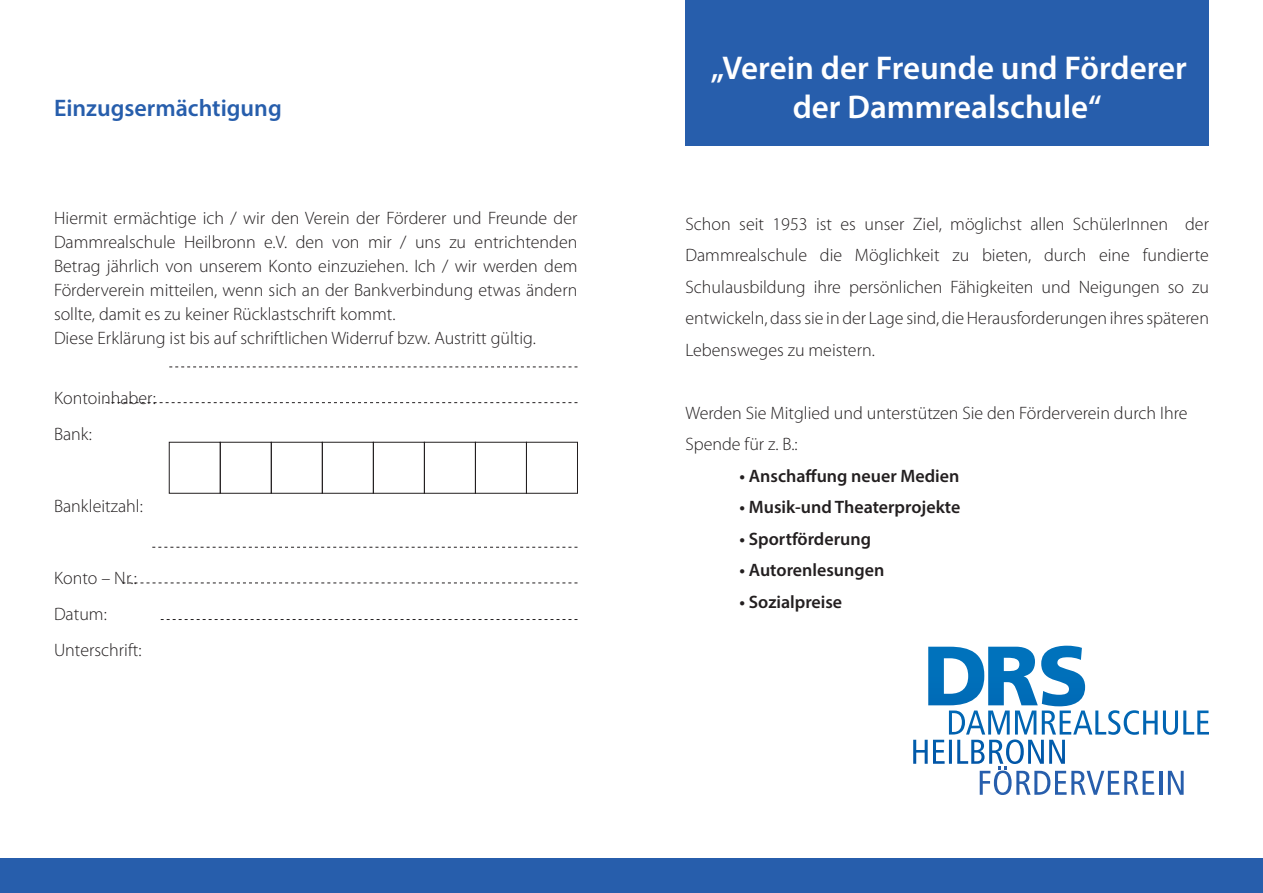
<style>
.page{position:relative;width:1263px;height:893px;background:#fff}
.page>*{position:absolute;margin:0;border:0;box-sizing:border-box;transform-origin:0 0}
.t1{font:600 33px/39.6px "Myriad Pro";color:#fff;text-align:center}
.t2{font:600 24px "Myriad Pro";color:#275eac}
.t3{font:300 18px/31.5px "Myriad Pro";color:#231f20;text-align:justify}
.t4{font:600 18px "Myriad Pro";color:#231f20}
</style>
<div class="page">
<div style="left:685px;top:0;width:524px;height:146px;background:#275eac"></div>
<div style="left:0;top:859px;width:1263px;height:34px;background:#275eac"></div>
<svg style="left:928px;top:646px;width:281px;height:89px"></svg>
<svg style="left:980px;top:766px;width:174px;height:29px"></svg>
<hr style="left:1159px;top:771px;width:3px;height:24px;background:#275eac">
<svg style="left:1168px;top:771px;width:15px;height:24px"></svg>
<svg style="left:105px;top:402px;width:472px;height:1px"></svg>
<svg style="left:169px;top:367px;width:408px;height:1px"></svg>
<svg style="left:152px;top:547px;width:425px;height:1px"></svg>
<svg style="left:122px;top:583px;width:455px;height:1px"></svg>
<svg style="left:161px;top:619px;width:416px;height:1px"></svg>
<div style="left:526px;top:442px;width:52px;height:52px;border:1px solid #231f20"></div>
<div style="left:475px;top:442px;width:52px;height:52px;border:1px solid #231f20"></div>
<div style="left:424px;top:442px;width:52px;height:52px;border:1px solid #231f20"></div>
<div style="left:373px;top:442px;width:52px;height:52px;border:1px solid #231f20"></div>
<div style="left:322px;top:442px;width:52px;height:52px;border:1px solid #231f20"></div>
<div style="left:271px;top:442px;width:52px;height:52px;border:1px solid #231f20"></div>
<div style="left:220px;top:442px;width:52px;height:52px;border:1px solid #231f20"></div>
<div style="left:169px;top:442px;width:52px;height:52px;border:1px solid #231f20"></div>
<p class="t2" style="left:54px;top:92px;width:229px">Einzugsermächtigung</p>
<p class="t3" style="left:54px;top:206px;width:525px;line-height:24px">Hiermit ermächtige ich / wir den Verein der Förderer und Freunde der Dammrealschule Heilbronn e.V. den von mir / uns zu entrichtenden Betrag jährlich von unserem Konto einzuziehen. Ich / wir werden dem Förderverein mitteilen, wenn sich an der Bankverbindung etwas ändern sollte, damit es zu keiner Rücklastschrift kommt.</p>
<p class="t3" style="left:54px;top:322px;width:483px">Diese Erklärung ist bis auf schriftlichen Widerruf bzw. Austritt gültig.</p>
<p class="t3" style="left:54px;top:382px;width:104px">Kontoinhaber:</p>
<p class="t3" style="left:54px;top:418px;width:39px">Bank:</p>
<p class="t3" style="left:54px;top:490px;width:90px">Bankleitzahl:</p>
<p class="t3" style="left:54px;top:562px;width:84px">Konto – Nr.:</p>
<p class="t3" style="left:54px;top:598px;width:54px">Datum:</p>
<p class="t3" style="left:54px;top:634px;width:89px">Unterschrift:</p>
<p class="t1" style="left:711px;top:47px;width:477px">„Verein der Freunde und Förderer der Dammrealschule“</p>
<p class="t3" style="left:685px;top:208px;width:525px">Schon seit 1953 ist es unser Ziel, möglichst allen SchülerInnen der Dammrealschule die Möglichkeit zu bieten, durch eine fundierte Schulausbildung ihre persönlichen Fähigkeiten und Neigungen so zu entwickeln, dass sie in der Lage sind, die Herausforderungen ihres späteren Lebensweges zu meistern.</p>
<p class="t3" style="left:685px;top:397px;width:504px">Werden Sie Mitglied und unterstützen Sie den Förderverein durch Ihre<br>Spende für z. B.:</p>
<p class="t4" style="left:739px;top:464px;width:221px">• Anschaffung neuer Medien</p>
<p class="t4" style="left:739px;top:496px;width:222px">• Musik-und Theaterprojekte</p>
<p class="t4" style="left:739px;top:527px;width:133px">• Sportförderung</p>
<p class="t4" style="left:739px;top:559px;width:146px">• Autorenlesungen</p>
<p class="t4" style="left:739px;top:590px;width:104px">• Sozialpreise</p>
</div>
